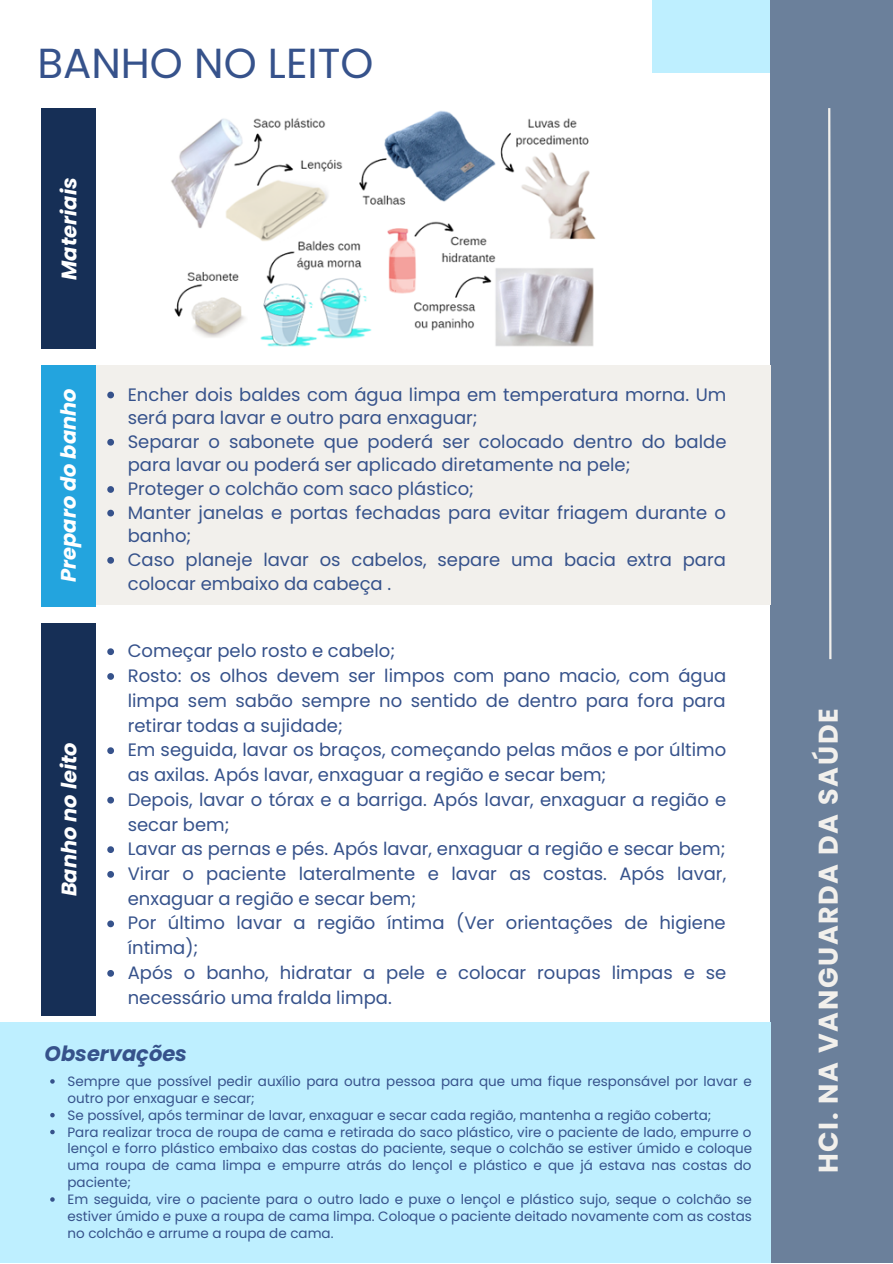
<style>
.page{position:relative;width:893px;height:1264px;background:#fff}
.page>*{position:absolute;margin:0;border:0;box-sizing:border-box;transform-origin:0 0}
.t1{font:42px "Poppins";color:#36528b}
.t2{font:700 27px "Poppins";letter-spacing:.06em;color:#f2f0ec}
.t3{font:italic 700 21px "Poppins";color:#fff}
.t4{font:italic 700 21px "Poppins";color:#36528b}
.t5{font:18px/24.8px "Poppins";color:#36528b}
.t6{font:13.5px/16.8px "Poppins";color:#36528b}
</style>
<div class="page">
<div style="left:652px;top:0;width:240px;height:73px;background:#beefff"></div>
<div style="left:770px;top:0;width:122px;height:1262px;background:#6b809b"></div>
<svg style="left:828px;top:108px;width:4px;height:552px"></svg>
<div style="left:41px;top:108px;width:55px;height:241px;background:#162f56"></div>
<div style="left:41px;top:623px;width:55px;height:392px;background:#162f56"></div>
<div style="left:41px;top:365px;width:729px;height:240px;background:#f2f0ec"></div>
<div style="left:41px;top:365px;width:55px;height:241px;background:#23a4de"></div>
<img style="left:171px;top:110px;width:425px;height:237px">
<svg style="left:107px;top:391px;width:7px;height:7px"></svg>
<svg style="left:107px;top:439px;width:7px;height:6px"></svg>
<svg style="left:107px;top:486px;width:7px;height:7px"></svg>
<svg style="left:107px;top:509px;width:7px;height:7px"></svg>
<svg style="left:107px;top:557px;width:7px;height:6px"></svg>
<svg style="left:107px;top:648px;width:7px;height:7px"></svg>
<svg style="left:107px;top:673px;width:7px;height:6px"></svg>
<svg style="left:107px;top:747px;width:7px;height:7px"></svg>
<svg style="left:107px;top:796px;width:7px;height:7px"></svg>
<svg style="left:107px;top:846px;width:7px;height:7px"></svg>
<svg style="left:107px;top:871px;width:7px;height:6px"></svg>
<svg style="left:107px;top:920px;width:7px;height:7px"></svg>
<svg style="left:107px;top:970px;width:7px;height:6px"></svg>
<div style="left:0;top:1022px;width:770px;height:240px;background:#beefff"></div>
<svg style="left:50px;top:1079px;width:5px;height:4px"></svg>
<svg style="left:50px;top:1112px;width:5px;height:5px"></svg>
<svg style="left:50px;top:1129px;width:5px;height:5px"></svg>
<svg style="left:50px;top:1197px;width:5px;height:4px"></svg>
<h1 class="t1" style="left:37px;top:34px;width:338px">BANHO NO LEITO</h1>
<p class="t3" style="left:54px;top:280px;width:104px;rotate:-90deg">Materiais</p>
<p class="t3" style="left:54px;top:581px;width:195px;rotate:-90deg">Preparo do banho</p>
<p class="t5" style="left:128px;top:382px;width:600px;line-height:23.5px">Encher dois baldes com água limpa em temperatura morna. Um será para lavar e outro para enxaguar;<br>Separar o sabonete que poderá ser colocado dentro do balde para lavar ou poderá ser aplicado diretamente na pele;<br>Proteger o colchão com saco plástico;<br>Manter janelas e portas fechadas para evitar friagem durante o banho;<br>Caso planeje lavar os cabelos, separe uma bacia extra para colocar embaixo da cabeça .</p>
<p class="t5" style="left:128px;top:638px;width:600px">Começar pelo rosto e cabelo;<br>Rosto: os olhos devem ser limpos com pano macio, com água limpa sem sabão sempre no sentido de dentro para fora para retirar todas a sujidade;<br>Em seguida, lavar os braços, começando pelas mãos e por último as axilas. Após lavar, enxaguar a região e secar bem;<br>Depois, lavar o tórax e a barriga. Após lavar, enxaguar a região e secar bem;<br>Lavar as pernas e pés. Após lavar, enxaguar a região e secar bem; Virar o paciente lateralmente e lavar as costas. Após lavar, enxaguar a região e secar bem;<br>Por último lavar a região íntima (Ver orientações de higiene íntima);<br>Após o banho, hidratar a pele e colocar roupas limpas e se necessário uma fralda limpa.</p>
<p class="t4" style="left:45px;top:1039px;width:144px">Observações</p>
<p class="t6" style="left:67px;top:1072px;width:686px">Sempre que possível pedir auxílio para outra pessoa para que uma fique responsável por lavar e outro por enxaguar e secar;<br>Se possível, após terminar de lavar, enxaguar e secar cada região, mantenha a região coberta;<br>Para realizar troca de roupa de cama e retirada do saco plástico, vire o paciente de lado, empurre o lençol e forro plástico embaixo das costas do paciente, seque o colchão se estiver úmido e coloque uma roupa de cama limpa e empurre atrás do lençol e plástico e que já estava nas costas do paciente;<br>Em seguida, vire o paciente para o outro lado e puxe o lençol e plástico sujo, seque o colchão se estiver úmido e puxe a roupa de cama limpa. Coloque o paciente deitado novamente com as costas no colchão e arrume a roupa de cama.</p>
<p class="t3" style="left:54px;top:896px;width:156px;rotate:-90deg">Banho no leito</p>
<h2 class="t2" style="left:809px;top:1173px;width:466px;rotate:-90deg">HCI. NA VANGUARDA DA SAÚDE</h2>
</div>
